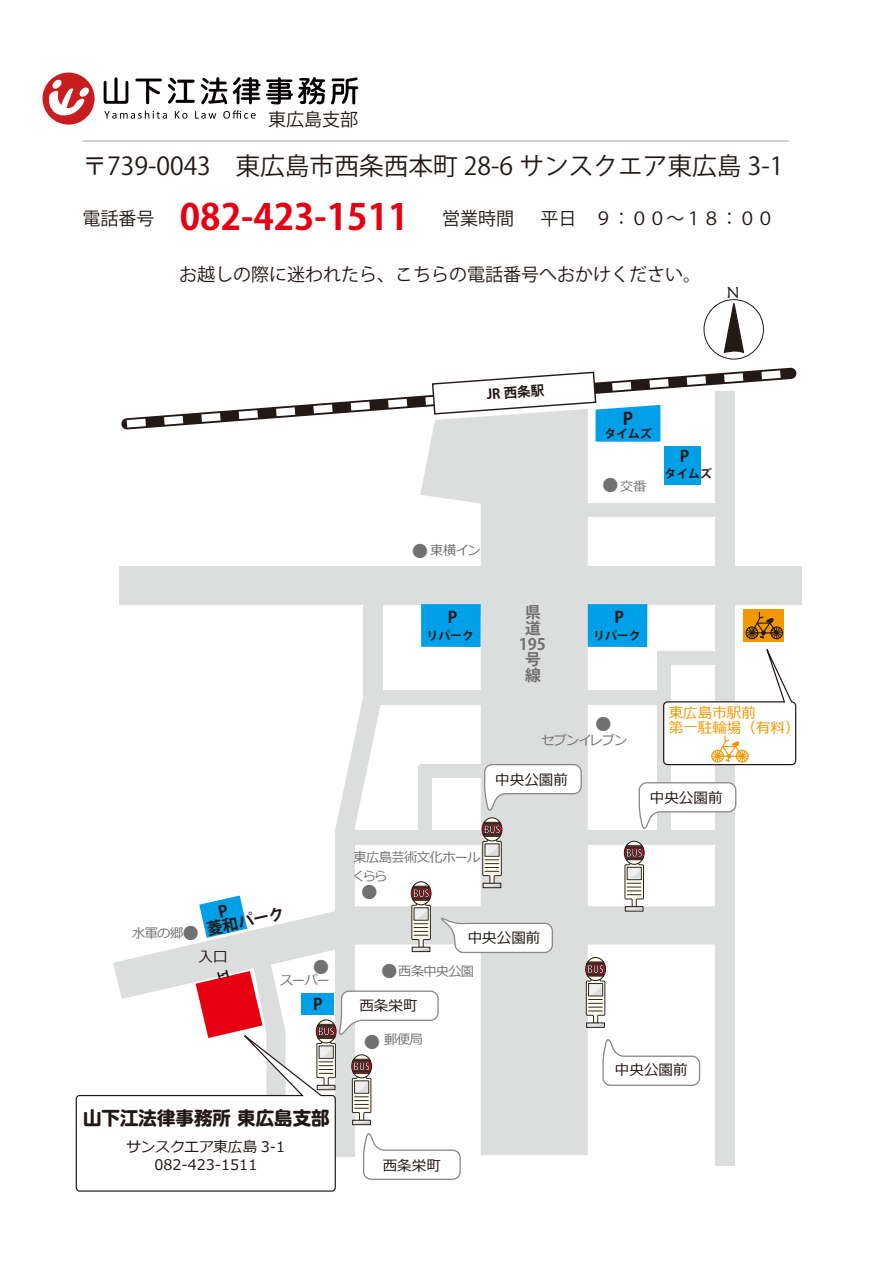
<style>
.page{position:relative;width:893px;height:1263px;background:#fff}
.page>*{position:absolute;margin:0;border:0;box-sizing:border-box;transform-origin:0 0}
.t1{font:700 35.7px "Koz Go Pr 6 N";color:#e60012}
.t2{font:24.75px "Koz Go Pr 6 N";color:#221815}
.t3{font:700 18.45px "G Shin M Go Pro";color:#221815}
.t4{font:18px "Koz Go Pr 6 N";color:#221815}
.t5{font:700 17.1px "Koz Go Pr 6 N";color:#221815}
.t6{font:700 15.9px "Koz Go Pr 6 N";color:#221815}
.t7{font:700 15.9px/15.9px "Koz Go Pr 6 N";color:#727171}
.t8{font:15.9px "Koz Go Pr 6 N";color:#727171}
.t9{font:15.9px "Maiandra GD";color:#221815}
.t10{font:14.55px/18.8px "Meiryo";color:#221815;text-align:center}
.t11{font:14.55px/15px "Meiryo";color:#f39700}
.t12{font:700 13.5px "Koz Go Pr 6 N";color:#221815}
.t13{font:13.2px/18.8px "Meiryo";letter-spacing:-.06em;color:#727171}
.t14{font:700 11.85px "Koz Go Pr 6 N";color:#221815}
.s1{font-weight:400;font-size:18px;color:#221815}
.s2{font-family:"Koz Go Pr 6 N";font-size:15.9px}
</style>
<div class="page">
<div style="left:43px;top:73px;width:52px;height:52px;background:#c81d1e;border-radius:50%"></div>
<svg style="left:49px;top:80px;width:40px;height:36px"></svg>
<svg style="left:104px;top:77px;width:24px;height:27px"></svg>
<svg style="left:135px;top:79px;width:27px;height:25px"></svg>
<svg style="left:168px;top:78px;width:27px;height:26px"></svg>
<svg style="left:201px;top:77px;width:26px;height:27px"></svg>
<svg style="left:233px;top:77px;width:92px;height:27px"></svg>
<svg style="left:331px;top:77px;width:27px;height:27px"></svg>
<svg style="left:104px;top:111px;width:63px;height:8px"></svg>
<svg style="left:175px;top:111px;width:12px;height:8px"></svg>
<svg style="left:195px;top:111px;width:21px;height:8px"></svg>
<svg style="left:223px;top:110px;width:33px;height:9px"></svg>
<hr style="left:82px;top:140px;width:706px;height:2px;background:#c2c1c1">
<svg style="left:121px;top:367px;width:676px;height:65px"></svg>
<div style="left:481px;top:504px;width:107px;height:107px;background:#dcdddd"></div>
<div style="left:120px;top:566px;width:682px;height:38px;background:#dcdddd"></div>
<div style="left:703px;top:299px;width:61px;height:61px;border:1px solid #221815;border-radius:50%"></div>
<svg style="left:723px;top:302px;width:22px;height:58px"></svg>
<div style="left:743px;top:609px;width:41px;height:33px;background:#f39700"></div>
<div style="left:588px;top:604px;width:59px;height:43px;background:#00a0e9"></div>
<div style="left:421px;top:604px;width:60px;height:43px;background:#00a0e9"></div>
<div style="left:665px;top:446px;width:36px;height:38px;background:#00a0e9"></div>
<svg style="left:420px;top:371px;width:240px;height:133px"></svg>
<div style="left:363px;top:602px;width:19px;height:95px;background:#dcdddd"></div>
<div style="left:585px;top:504px;width:131px;height:13px;background:#dcdddd"></div>
<div style="left:715px;top:391px;width:19px;height:775px;background:#dcdddd"></div>
<svg style="left:75px;top:611px;width:722px;height:581px"></svg>
<p class="t4" style="left:268px;top:110px;width:91px">東広島支部</p>
<h2 class="t2" style="left:83px;top:152px;width:702px">〒739-0043　東広島市西条西本町 28-6 サンスクエア東広島 3-1</h2>
<h1 class="t1" style="left:83px;top:197px;width:433px"><span class="s1">電話番号</span> 082-423-1511 <span class="s1">営業時間</span></h1>
<p class="t4" style="left:540px;top:209px;width:235px">平日　９：００～１８：００</p>
<p class="t4" style="left:179px;top:264px;width:523px">お越しの際に迷われたら、こちらの電話番号へおかけください。</p>
<p class="t9" style="left:727px;top:283px;width:14px">N</p>
<p class="t12" style="left:486px;top:387px;width:59px;rotate:-4deg">JR 西条駅</p>
<p class="t5" style="left:623px;top:409px;width:12px">P</p>
<p class="t14" style="left:604px;top:427px;width:49px">タイムズ</p>
<p class="t13" style="left:603px;top:478px;width:45px"><span class="s2">●</span>交番</p>
<p class="t6" style="left:680px;top:447px;width:11px">P</p>
<p class="t14" style="left:664px;top:467px;width:49px">タイムズ</p>
<p class="t13" style="left:412px;top:542px;width:70px"><span class="s2">●</span> 東横イン</p>
<p class="t6" style="left:448px;top:608px;width:11px">P</p>
<p class="t14" style="left:427px;top:629px;width:49px">リパーク</p>
<p class="t7" style="left:525px;top:604px;width:19px">県道　号線</p>
<p class="t7" style="left:519px;top:637px;width:29px">195</p>
<p class="t6" style="left:614px;top:608px;width:11px">P</p>
<p class="t14" style="left:593px;top:629px;width:49px">リパーク</p>
<p class="t8" style="left:596px;top:715px;width:17px">●</p>
<p class="t13" style="left:542px;top:731px;width:87px">セブンイレブン</p>
<p class="t10" style="left:495px;top:771px;width:74px">中央公園前</p>
<p class="t11" style="left:669px;top:706px;width:132px">東広島市駅前<br>第一駐輪場（有料）</p>
<p class="t13" style="left:132px;top:924px;width:68px">水軍の郷<span class="s2">●</span></p>
<p class="t6" style="left:205px;top:920px;width:81px;rotate:-12deg">菱和パーク</p>
<p class="t10" style="left:199px;top:948px;width:31px">入口</p>
<p class="t8" style="left:313px;top:958px;width:17px">●</p>
<p class="t13" style="left:280px;top:971px;width:52px">スーパー</p>
<p class="t6" style="left:313px;top:995px;width:11px">P</p>
<p class="t3" style="left:83px;top:1103px;width:248px">山下江法律事務所 東広島支部</p>
<p class="t10" style="left:126px;top:1138px;width:160px">サンスクエア東広島 3-1<br>082-423-1511</p>
<p class="t13" style="left:352px;top:849px;width:130px">東広島芸術文化ホールくらら</p>
<p class="t8" style="left:362px;top:883px;width:17px">●</p>
<p class="t10" style="left:468px;top:929px;width:74px">中央公園前</p>
<p class="t13" style="left:382px;top:963px;width:94px"><span class="s2">●</span>西条中央公園</p>
<p class="t10" style="left:359px;top:997px;width:60px">西条栄町</p>
<p class="t13" style="left:364px;top:1030px;width:60px"><span class="s2">●</span> 郵便局</p>
<p class="t10" style="left:383px;top:1157px;width:60px">西条栄町</p>
<p class="t10" style="left:650px;top:789px;width:74px">中央公園前</p>
<p class="t10" style="left:615px;top:1061px;width:74px">中央公園前</p>
</div>
